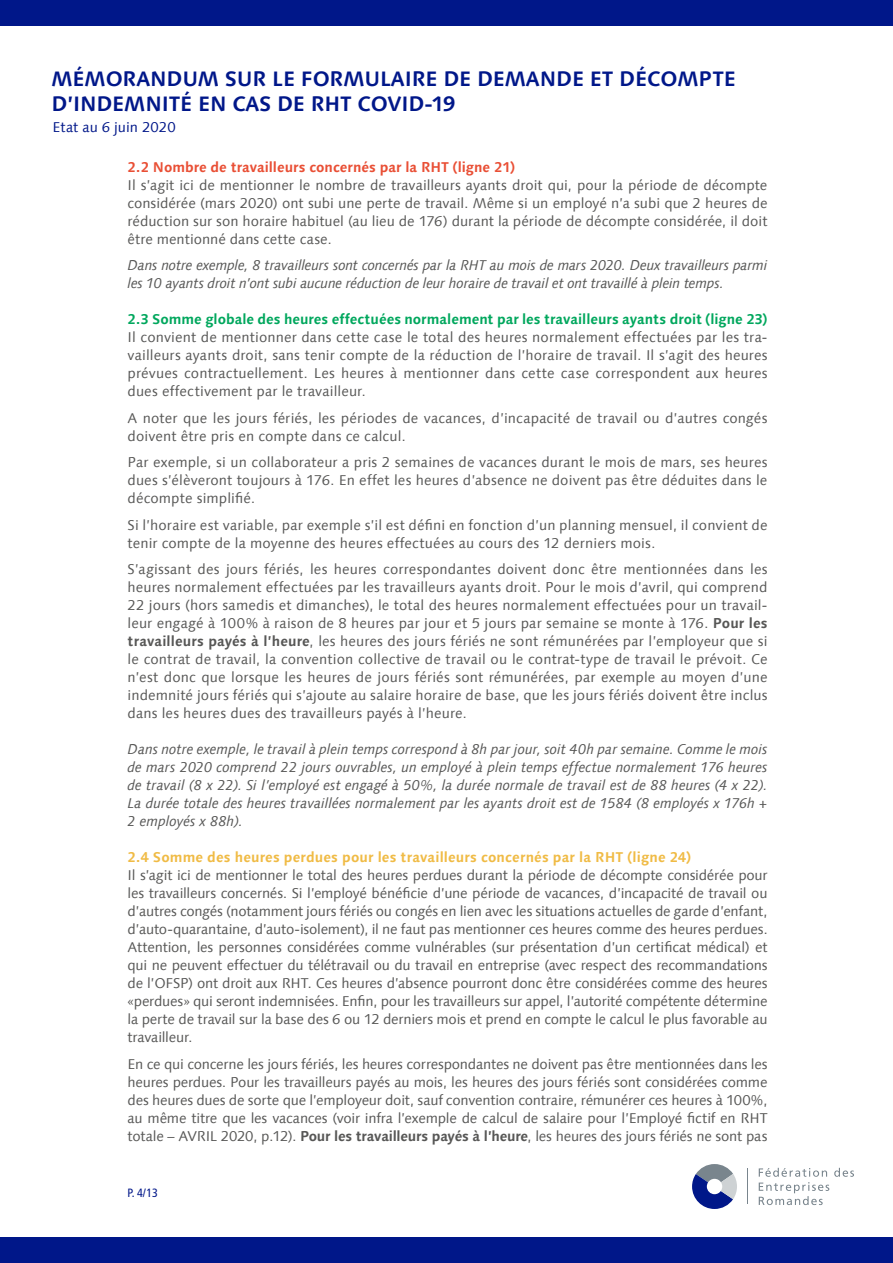
<style>
.page{position:relative;width:893px;height:1263px;background:#fff}
.page>*{position:absolute;margin:0;border:0;box-sizing:border-box;transform-origin:0 0}
.t1{font:700 21px/25.2px "Linotype Syntax Com";letter-spacing:-.01em;color:#001789}
.t2{font:14.25px/18px "Linotype Syntax Com";letter-spacing:.005em;color:#575756;text-align:justify}
.t3{font:italic 14.25px/18px "Linotype Syntax Com";letter-spacing:-.025em;color:#575756}
.t4{font:700 14.25px "Linotype Syntax Com";color:#00a75d}
.t5{font:700 14.25px "Linotype Syntax Com";letter-spacing:.01em;color:#f0bb45}
.t6{font:700 14.25px "Linotype Syntax Com";letter-spacing:-.005em;color:#e94f35}
.t7{font:14.25px "Linotype Syntax Com";letter-spacing:.005em;color:#001789}
.t8{font:condensed 12px "Frutiger LT";color:#001789}
.s1{font-weight:700}
</style>
<div class="page">
<div style="left:0;top:1237px;width:893px;height:26px;background:#001789"></div>
<div style="left:0;top:0;width:893px;height:26px;background:#001789"></div>
<svg style="left:759px;top:1168px;width:95px;height:37px"></svg>
<svg style="left:692px;top:1164px;width:45px;height:45px"></svg>
<hr style="left:747px;top:1168px;width:1px;height:36px;background:#79858d">
<h1 class="t1" style="left:52px;top:65px;width:686px">MÉMORANDUM SUR LE FORMULAIRE DE DEMANDE ET DÉCOMPTE<br>D’INDEMNITÉ EN CAS DE RHT COVID-19</h1>
<p class="t7" style="left:53px;top:119px;width:125px">Etat au 6 juin 2020</p>
<p class="t6" style="left:128px;top:158px;width:389px">2.2 Nombre de travailleurs concernés par la RHT (ligne 21)</p>
<p class="t2" style="left:128px;top:176px;width:641px">Il s’agit ici de mentionner le nombre de travailleurs ayants droit qui, pour la période de décompte considérée (mars 2020) ont subi une perte de travail. Même si un employé n’a subi que 2 heures de réduction sur son horaire habituel (au lieu de 176) durant la période de décompte considérée, il doit être mentionné dans cette case.</p>
<p class="t3" style="left:128px;top:256px;width:642px">Dans notre exemple, 8 travailleurs sont concernés par la RHT au mois de mars 2020. Deux travailleurs parmi les 10 ayants droit n’ont subi aucune réduction de leur horaire de travail et ont travaillé à plein temps.</p>
<p class="t4" style="left:128px;top:310px;width:641px">2.3 Somme globale des heures effectuées normalement par les travailleurs ayants droit (ligne 23)</p>
<p class="t2" style="left:128px;top:328px;width:641px">Il convient de mentionner dans cette case le total des heures normalement effectuées par les tra&shy;vailleurs ayants droit, sans tenir compte de la réduction de l’horaire de travail. Il s’agit des heures prévues contractuellement. Les heures à mentionner dans cette case correspondent aux heures dues effectivement par le travailleur.</p>
<p class="t2" style="left:128px;top:409px;width:641px">A noter que les jours fériés, les périodes de vacances, d’incapacité de travail ou d’autres congés doivent être pris en compte dans ce calcul.</p>
<p class="t2" style="left:128px;top:453px;width:641px">Par exemple, si un collaborateur a pris 2 semaines de vacances durant le mois de mars, ses heures dues s’élèveront toujours à 176. En effet les heures d’absence ne doivent pas être déduites dans le décompte simplifié.</p>
<p class="t2" style="left:128px;top:516px;width:641px">Si l’horaire est variable, par exemple s’il est défini en fonction d’un planning mensuel, il convient de tenir compte de la moyenne des heures effectuées au cours des 12 derniers mois.</p>
<p class="t2" style="left:128px;top:560px;width:641px">S’agissant des jours fériés, les heures correspondantes doivent donc être mentionnées dans les heures normalement effectuées par les travailleurs ayants droit. Pour le mois d’avril, qui comprend 22 jours (hors samedis et dimanches), le total des heures normalement effectuées pour un travail&shy;leur engagé à 100% à raison de 8 heures par jour et 5 jours par semaine se monte à 176. <span class="s1">Pour les travailleurs payés à l’heure</span>, les heures des jours fériés ne sont rémunérées par l’employeur que si le contrat de travail, la convention collective de travail ou le contrat-type de travail le prévoit. Ce n’est donc que lorsque les heures de jours fériés sont rémunérées, par exemple au moyen d’une indemnité jours fériés qui s’ajoute au salaire horaire de base, que les jours fériés doivent être inclus dans les heures dues des travailleurs payés à l’heure.</p>
<p class="t3" style="left:128px;top:740px;width:642px;text-align:justify">Dans notre exemple, le travail à plein temps correspond à 8h par jour, soit 40h par semaine. Comme le mois de mars 2020 comprend 22 jours ouvrables, un employé à plein temps effectue normalement 176 heures de travail (8 x 22). Si l’employé est engagé à 50%, la durée normale de travail est de 88 heures (4 x 22).<br>La durée totale des heures travaillées normalement par les ayants droit est de 1584 (8 employés x 176h + 2 employés x 88h).</p>
<p class="t5" style="left:128px;top:848px;width:565px">2.4 Somme des heures perdues pour les travailleurs concernés par la RHT (ligne 24)</p>
<p class="t2" style="left:128px;top:866px;width:642px">Il s’agit ici de mentionner le total des heures perdues durant la période de décompte considérée pour les travailleurs concernés. Si l’employé bénéficie d’une période de vacances, d’incapacité de travail ou d’autres congés (notamment jours fériés ou congés en lien avec les situations actuelles de garde d’enfant, d’auto-quarantaine, d’auto-isolement), il ne faut pas mentionner ces heures comme des heures perdues.<br>Attention, les personnes considérées comme vulnérables (sur présentation d’un certificat médical) et qui ne peuvent effectuer du télétravail ou du travail en entreprise (avec respect des recommandations de l’OFSP) ont droit aux RHT. Ces heures d’absence pourront donc être considérées comme des heures «perdues» qui seront indemnisées. Enfin, pour les travailleurs sur appel, l’autorité compétente détermine la perte de travail sur la base des 6 ou 12 derniers mois et prend en compte le calcul le plus favorable au travailleur.</p>
<p class="t2" style="left:128px;top:1055px;width:641px">En ce qui concerne les jours fériés, les heures correspondantes ne doivent pas être mentionnées dans les heures perdues. Pour les travailleurs payés au mois, les heures des jours fériés sont considérées comme des heures dues de sorte que l’employeur doit, sauf convention contraire, rémunérer ces heures à 100%, au même titre que les vacances (voir infra l’exemple de calcul de salaire pour l’Employé fictif en RHT totale – AVRIL 2020, p. 12). <span class="s1">Pour les travailleurs payés à l’heure</span>, les heures des jours fériés ne sont pas</p>
<p class="t8" style="left:128px;top:1186px;width:32px">P. 4/13</p>
</div>
